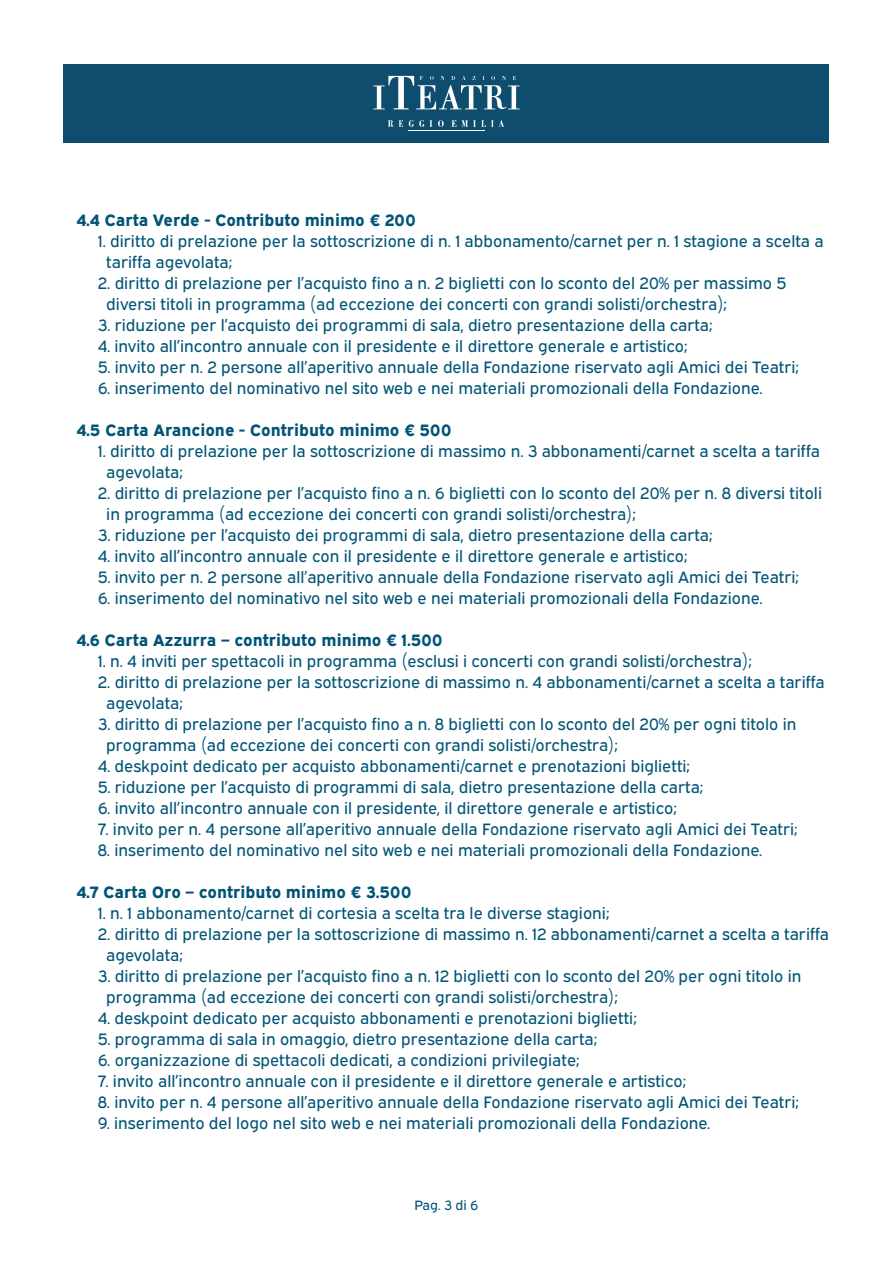
<style>
.page{position:relative;width:893px;height:1263px;background:#fff}
.page>*{position:absolute;margin:0;border:0;box-sizing:border-box;transform-origin:0 0}
.t1{font:16.5px/21px "Expressway Rg";color:#005476}
.t2{font:16.5px "Expressway Xb";color:#005476}
.t3{font:13.5px "Expressway Rg";color:#005476}
</style>
<div class="page">
<div style="left:64px;top:64px;width:765px;height:79px;background:#0e4d6d"></div>
<svg style="left:388px;top:120px;width:116px;height:7px"></svg>
<hr style="left:409px;top:130px;width:76px;height:1px;background:#fff">
<svg style="left:373px;top:76px;width:147px;height:33px"></svg>
<p class="t2" style="left:77px;top:206px;width:341px">4.4 Carta Verde - Contributo minimo € 200</p>
<p class="t1" style="left:106px;top:228px;width:719px;text-indent:-8px">1. diritto di prelazione per la sottoscrizione di n. 1 abbonamento/carnet per n. 1 stagione a scelta a tariffa agevolata;</p>
<p class="t1" style="left:106px;top:270px;width:682px;text-indent:-8px">2. diritto di prelazione per l’acquisto fino a n. 2 biglietti con lo sconto del 20% per massimo 5 diversi titoli in programma (ad eccezione dei concerti con grandi solisti/orchestra);</p>
<p class="t1" style="left:98px;top:312px;width:616px">3. riduzione per l’acquisto dei programmi di sala, dietro presentazione della carta;</p>
<p class="t1" style="left:98px;top:333px;width:592px">4. invito all’incontro annuale con il presidente e il direttore generale e artistico;</p>
<p class="t1" style="left:98px;top:354px;width:703px">5. invito per n. 2 persone all’aperitivo annuale della Fondazione riservato agli Amici dei Teatri;</p>
<p class="t1" style="left:98px;top:375px;width:666px">6. inserimento del nominativo nel sito web e nei materiali promozionali della Fondazione.</p>
<p class="t2" style="left:77px;top:417px;width:377px">4.5 Carta Arancione - Contributo minimo € 500</p>
<p class="t1" style="left:106px;top:438px;width:715px;text-indent:-8px">1. diritto di prelazione per la sottoscrizione di massimo n. 3 abbonamenti/carnet a scelta a tariffa agevolata;</p>
<p class="t1" style="left:106px;top:480px;width:717px;text-indent:-8px">2. diritto di prelazione per l’acquisto fino a n. 6 biglietti con lo sconto del 20% per n. 8 diversi titoli in programma (ad eccezione dei concerti con grandi solisti/orchestra);</p>
<p class="t1" style="left:98px;top:523px;width:616px">3. riduzione per l’acquisto dei programmi di sala, dietro presentazione della carta;</p>
<p class="t1" style="left:98px;top:544px;width:592px">4. invito all’incontro annuale con il presidente e il direttore generale e artistico;</p>
<p class="t1" style="left:98px;top:565px;width:703px">5. invito per n. 2 persone all’aperitivo annuale della Fondazione riservato agli Amici dei Teatri;</p>
<p class="t1" style="left:98px;top:586px;width:666px">6. inserimento del nominativo nel sito web e nei materiali promozionali della Fondazione.</p>
<p class="t2" style="left:77px;top:627px;width:368px">4.6 Carta Azzurra – contributo minimo € 1.500</p>
<p class="t1" style="left:98px;top:649px;width:656px">1. n. 4 inviti per spettacoli in programma (esclusi i concerti con grandi solisti/orchestra);</p>
<p class="t1" style="left:106px;top:670px;width:720px;text-indent:-8px">2. diritto di prelazione per la sottoscrizione di massimo n. 4 abbonamenti/carnet a scelta a tariffa agevolata;</p>
<p class="t1" style="left:106px;top:712px;width:692px;text-indent:-8px">3. diritto di prelazione per l’acquisto fino a n. 8 biglietti con lo sconto del 20% per ogni titolo in programma (ad eccezione dei concerti con grandi solisti/orchestra);</p>
<p class="t1" style="left:98px;top:754px;width:594px">4. deskpoint dedicato per acquisto abbonamenti/carnet e prenotazioni biglietti;</p>
<p class="t1" style="left:98px;top:775px;width:607px">5. riduzione per l’acquisto di programmi di sala, dietro presentazione della carta;</p>
<p class="t1" style="left:98px;top:796px;width:581px">6. invito all’incontro annuale con il presidente, il direttore generale e artistico;</p>
<p class="t1" style="left:98px;top:817px;width:701px">7. invito per n. 4 persone all’aperitivo annuale della Fondazione riservato agli Amici dei Teatri;</p>
<p class="t1" style="left:98px;top:838px;width:666px">8. inserimento del nominativo nel sito web e nei materiali promozionali della Fondazione.</p>
<p class="t2" style="left:77px;top:879px;width:337px">4.7 Carta Oro – contributo minimo € 3.500</p>
<p class="t1" style="left:98px;top:901px;width:513px">1. n. 1 abbonamento/carnet di cortesia a scelta tra le diverse stagioni;</p>
<p class="t1" style="left:106px;top:922px;width:724px;text-indent:-8px">2. diritto di prelazione per la sottoscrizione di massimo n. 12 abbonamenti/carnet a scelta a tariffa agevolata;</p>
<p class="t1" style="left:106px;top:964px;width:697px;text-indent:-8px">3. diritto di prelazione per l’acquisto fino a n. 12 biglietti con lo sconto del 20% per ogni titolo in programma (ad eccezione dei concerti con grandi solisti/orchestra);</p>
<p class="t1" style="left:98px;top:1006px;width:541px">4. deskpoint dedicato per acquisto abbonamenti e prenotazioni biglietti;</p>
<p class="t1" style="left:98px;top:1027px;width:501px">5. programma di sala in omaggio, dietro presentazione della carta;</p>
<p class="t1" style="left:98px;top:1048px;width:484px">6. organizzazione di spettacoli dedicati, a condizioni privilegiate;</p>
<p class="t1" style="left:98px;top:1069px;width:590px">7. invito all’incontro annuale con il presidente e il direttore generale e artistico;</p>
<p class="t1" style="left:98px;top:1090px;width:703px">8. invito per n. 4 persone all’aperitivo annuale della Fondazione riservato agli Amici dei Teatri;</p>
<p class="t1" style="left:98px;top:1111px;width:614px">9. inserimento del logo nel sito web e nei materiali promozionali della Fondazione.</p>
<p class="t3" style="left:414px;top:1194px;width:66px">Pag. 3 di 6</p>
</div>
